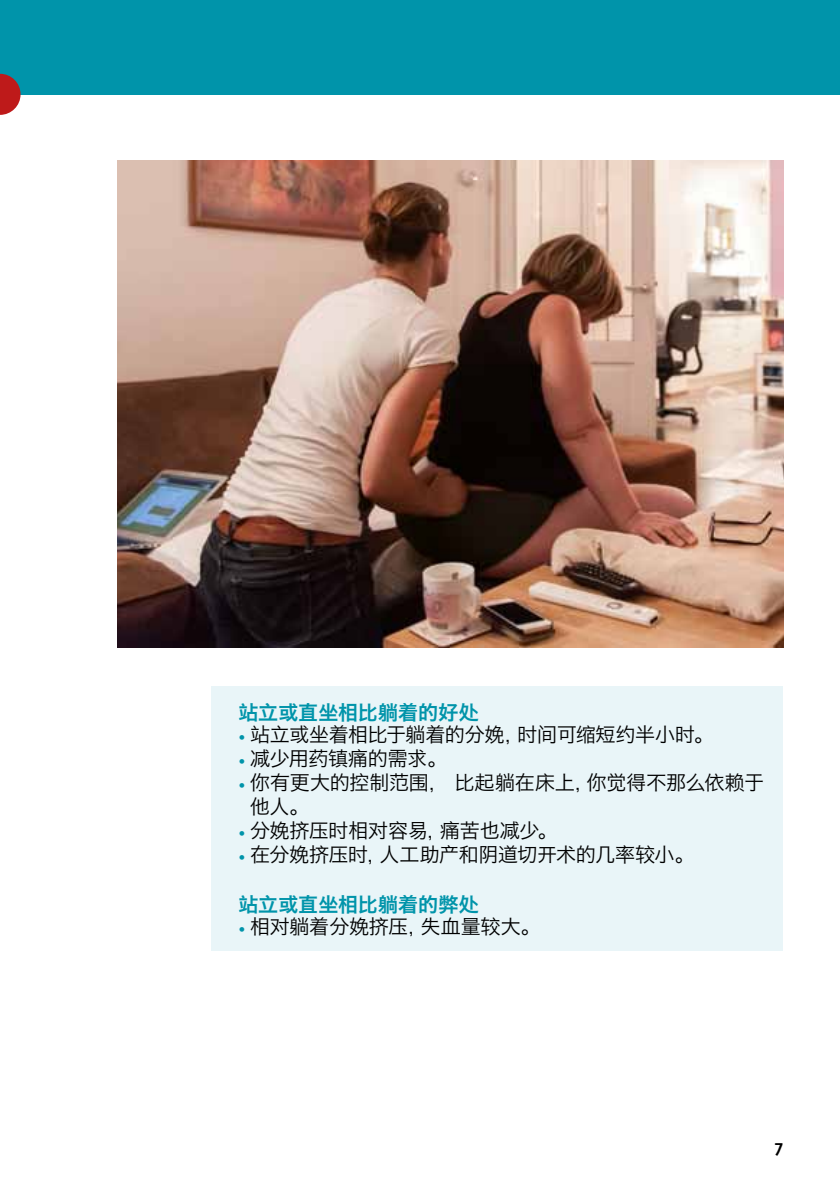
<style>
.page{position:relative;width:840px;height:1191px;background:#fff}
.page>*{position:absolute;margin:0;border:0;box-sizing:border-box;transform-origin:0 0}
.t1{font:20px/24px "Hiragino Sans GB W3";letter-spacing:-.015em;color:#000}
.t2{font:20px "Hiragino Sans GB W6";color:#0094aa}
.t3{font:700 18px "Scala Sans";color:#000}
.s1{font-family:"Scala Sans";color:#0094aa}
</style>
<div class="page">
<div style="left:211px;top:686px;width:571px;height:264px;background:#e9f5f8"></div>
<div style="left:0;top:0;width:839px;height:95px;background:#0094aa"></div>
<svg style="left:0;top:74px;width:21px;height:41px"></svg>
<img style="left:118px;top:160px;width:664px;height:488px">
<p class="t2" style="left:238px;top:699px;width:242px">站立或直坐相比躺着的好处</p>
<p class="t1" style="left:238px;top:722px;width:476px"><span class="s1">•</span> 站立或坐着相比于躺着的分娩，时间可缩短约半小时。</p>
<p class="t1" style="left:238px;top:746px;width:210px"><span class="s1">•</span> 减少用药镇痛的需求。</p>
<p class="t1" style="left:250px;top:770px;width:515px;text-indent:-12px"><span class="s1">•</span> 你有更大的控制范围， 比起躺在床上，你觉得不那么依赖于他人。</p>
<p class="t1" style="left:238px;top:818px;width:320px"><span class="s1">•</span> 分娩挤压时相对容易，痛苦也减少。</p>
<p class="t1" style="left:238px;top:842px;width:457px"><span class="s1">•</span> 在分娩挤压时，人工助产和阴道切开术的几率较小。</p>
<p class="t2" style="left:238px;top:891px;width:242px">站立或直坐相比躺着的弊处</p>
<p class="t1" style="left:238px;top:914px;width:303px"><span class="s1">•</span> 相对躺着分娩挤压，失血量较大。</p>
<p class="t3" style="left:774px;top:1136px;width:10px">7</p>
</div>
